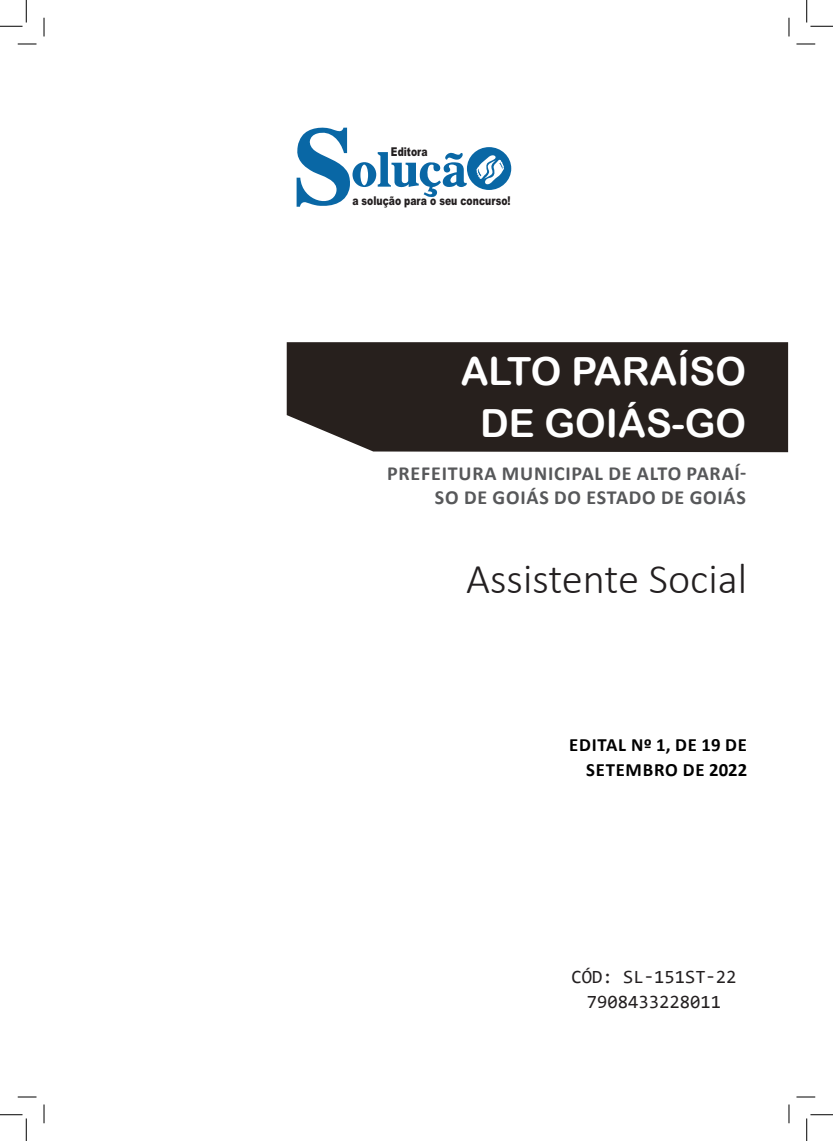
<style>
.page{position:relative;width:833px;height:1141px;background:#fff}
.page>*{position:absolute;margin:0;border:0;box-sizing:border-box;transform-origin:0 0}
.CARGO{font:300 42.5px "Calibri";color:#231f20}
.TÍTULO{font:38.75px "Arial Rounded MT Bold";color:#fff}
.SUBTÍTULO{font:700 20px/24px "Calibri";letter-spacing:.04em;color:#57585a;text-align:right}
.EDITAL{font:700 18.75px/25px "Calibri";letter-spacing:.04em;color:#000;text-align:right}
.SKU_CÓD{font:18.75px "Consolas";color:#231f20}
.t1{font:900 12.12px "Arial";color:#231f20;scale:.76 1}
</style>
<div class="page">
<div style="left:286px;top:342px;width:501px;height:110px;background:#27201d"></div>
<svg style="left:296px;top:128px;width:215px;height:79px"></svg>
<svg style="left:18px;top:43px;width:18px;height:2px"></svg>
<svg style="left:796px;top:43px;width:18px;height:2px"></svg>
<svg style="left:18px;top:1096px;width:18px;height:1px"></svg>
<svg style="left:796px;top:1096px;width:18px;height:1px"></svg>
<svg style="left:43px;top:18px;width:2px;height:18px"></svg>
<svg style="left:43px;top:1104px;width:2px;height:19px"></svg>
<svg style="left:788px;top:18px;width:1px;height:18px"></svg>
<svg style="left:788px;top:1104px;width:1px;height:19px"></svg>
<svg style="left:0;top:0;width:27px;height:27px"></svg>
<svg style="left:0;top:1114px;width:27px;height:26px"></svg>
<svg style="left:806px;top:0;width:26px;height:27px"></svg>
<svg style="left:806px;top:1114px;width:26px;height:26px"></svg>
<p class="t1" style="left:391px;top:143px;width:50px">Editora</p>
<p class="t1" style="left:352px;top:192px;width:210px">a solução para o seu concurso!</p>
<p class="TÍTULO" style="left:460px;top:348px;width:287px">ALTO PARAÍSO</p>
<p class="TÍTULO" style="left:480px;top:400px;width:267px">DE GOIÁS-GO</p>
<p class="SUBTÍTULO" style="left:387px;top:461px;width:360px">PREFEITURA MUNICIPAL DE ALTO PARAÍ-<br>SO DE GOIÁS DO ESTADO DE GOIÁS</p>
<p class="CARGO" style="left:466px;top:552px;width:282px">Assistente Social</p>
<p class="EDITAL" style="left:569px;top:732px;width:179px">EDITAL Nº 1, DE 19 DE<br>SETEMBRO DE 2022</p>
<p class="SKU_CÓD" style="left:571px;top:964px;width:166px">CÓD: SL-151ST-22</p>
<p class="SKU_CÓD" style="left:586px;top:989px;width:136px">7908433228011</p>
</div>
